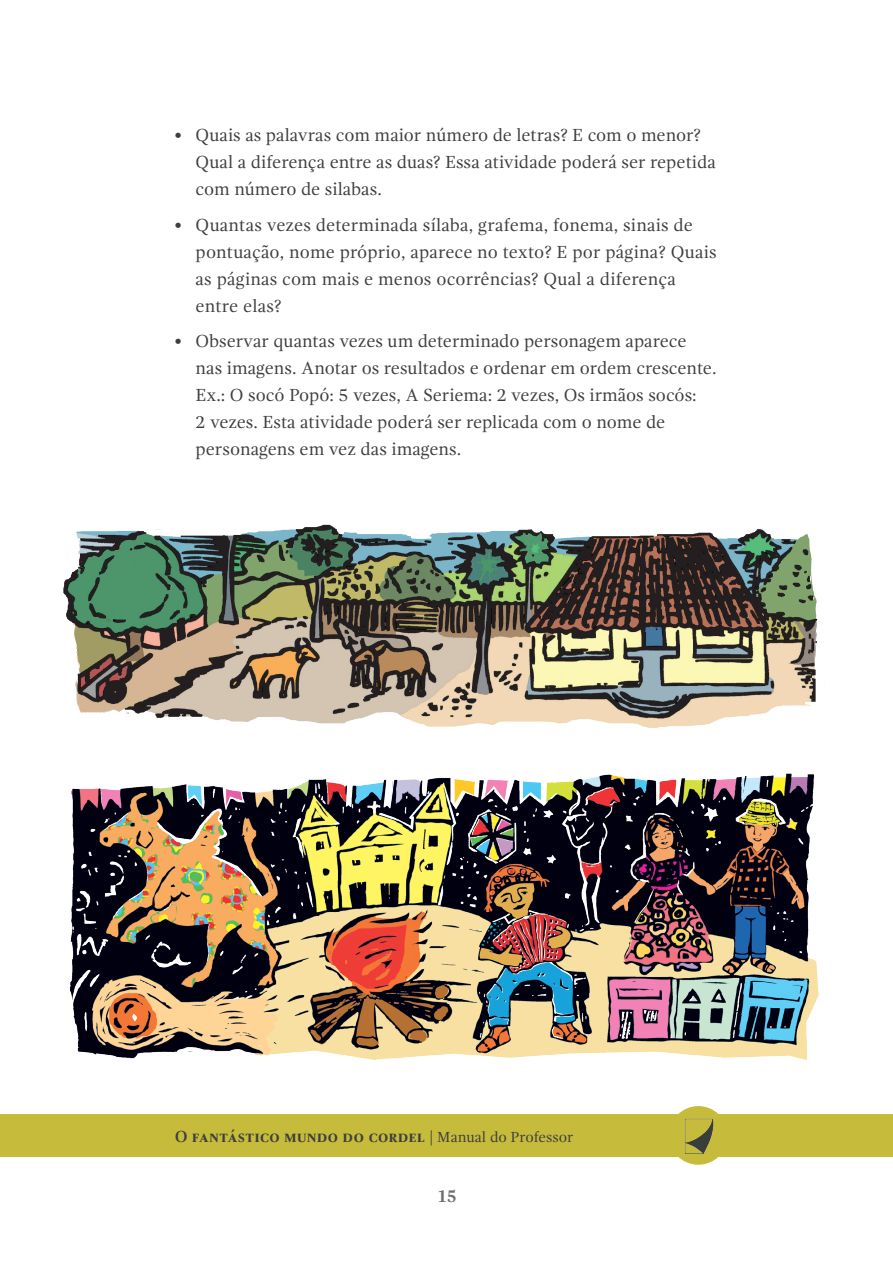
<style>
.page{position:relative;width:893px;height:1263px;background:#fff}
.page>*{position:absolute;margin:0;border:0;box-sizing:border-box;transform-origin:0 0}
.t1{font:18px/27px "Gandhi Serif";color:#3e3e3f}
.t2{font:700 18px "Gandhi Serif";color:#6c6d70}
.t3{font:700 16.5px "Gandhi Serif";color:#3e3e3f}
.s1{font-weight:700}
.s2{font-weight:400;font-size:15px}
</style>
<div class="page">
<img style="left:70px;top:773px;width:749px;height:287px">
<img style="left:64px;top:524px;width:754px;height:203px">
<div style="left:0;top:1114px;width:893px;height:43px;background:#c6bb3a"></div>
<div style="left:669px;top:1106px;width:59px;height:59px;background:#c6bb3a;border-radius:50%"></div>
<img style="left:679px;top:1112px;width:39px;height:48px">
<p class="t1" style="left:196px;top:122px;width:522px;text-indent:-21px"><span class="s1">•</span> Quais as palavras com maior número de letras? E com o menor?<br>Qual a diferença entre as duas? Essa atividade poderá ser repetida com número de silabas.</p>
<p class="t1" style="left:196px;top:211px;width:523px;text-indent:-21px"><span class="s1">•</span> Quantas vezes determinada sílaba, grafema, fonema, sinais de pontuação, nome próprio, aparece no texto? E por página? Quais as páginas com mais e menos ocorrências? Qual a diferença entre elas?</p>
<p class="t1" style="left:196px;top:328px;width:522px;text-indent:-21px"><span class="s1">•</span> Observar quantas vezes um determinado personagem aparece nas imagens. Anotar os resultados e ordenar em ordem crescente.<br>Ex.: O socó Popó: 5 vezes, A Seriema: 2 vezes, Os irmãos socós:<br>2 vezes. Esta atividade poderá ser replicada com o nome de personagens em vez das imagens.</p>
<p class="t3" style="left:175px;top:1127px;width:400px">O fantástico mundo do cordel <span class="s2">| Manual do Professor</span></p>
<p class="t2" style="left:437px;top:1185px;width:21px">15</p>
</div>
